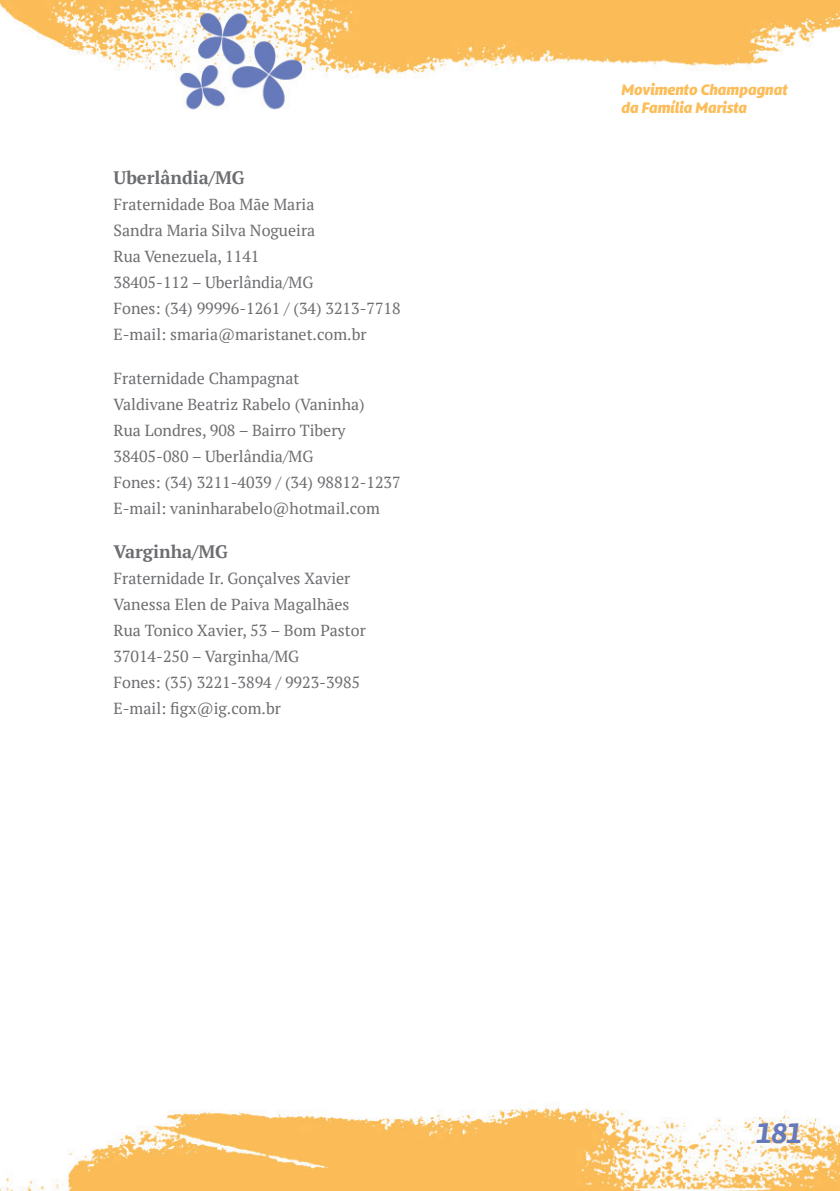
<style>
.page{position:relative;width:840px;height:1191px;background:#fff}
.page>*{position:absolute;margin:0;border:0;box-sizing:border-box;transform-origin:0 0}
.t1{font:italic 700 26px "d T Bommer Sans";color:#667abb}
.Estilo_de_parágrafo{font:700 18px "PT Serif";color:#6c6d70}
.recuo1{font:16px "PT Serif";color:#6c6d70}
.t2{font:italic 800 14px/18px "d T Bommer Sans";color:#fcbd59}
</style>
<div class="page">
<img style="left:0;top:0;width:839px;height:1191px">
<p class="Estilo_de_parágrafo" style="left:113px;top:166px;width:132px">Uberlândia/MG</p>
<p class="recuo1" style="left:113px;top:194px;width:202px">Fraternidade Boa Mãe Maria</p>
<p class="recuo1" style="left:113px;top:220px;width:203px">Sandra Maria Silva Nogueira</p>
<p class="recuo1" style="left:113px;top:246px;width:147px">Rua Venezuela, 1141</p>
<p class="recuo1" style="left:113px;top:272px;width:201px">38405-112 – Uberlândia/MG</p>
<p class="recuo1" style="left:113px;top:298px;width:288px">Fones: (34) 99996-1261 / (34) 3213-7718</p>
<p class="recuo1" style="left:113px;top:324px;width:254px">E-mail: smaria@maristanet.com.br</p>
<p class="recuo1" style="left:113px;top:368px;width:187px">Fraternidade Champagnat</p>
<p class="recuo1" style="left:113px;top:394px;width:253px">Valdivane Beatriz Rabelo (Vaninha)</p>
<p class="recuo1" style="left:113px;top:420px;width:233px">Rua Londres, 908 – Bairro Tibery</p>
<p class="recuo1" style="left:113px;top:446px;width:201px">38405-080 – Uberlândia/MG</p>
<p class="recuo1" style="left:113px;top:472px;width:288px">Fones: (34) 3211-4039 / (34) 98812-1237</p>
<p class="recuo1" style="left:113px;top:498px;width:268px">E-mail: vaninharabelo@hotmail.com</p>
<p class="Estilo_de_parágrafo" style="left:113px;top:540px;width:116px">Varginha/MG</p>
<p class="recuo1" style="left:113px;top:568px;width:238px">Fraternidade Ir. Gonçalves Xavier</p>
<p class="recuo1" style="left:113px;top:594px;width:237px">Vanessa Elen de Paiva Magalhães</p>
<p class="recuo1" style="left:113px;top:620px;width:254px">Rua Tonico Xavier, 53 – Bom Pastor</p>
<p class="recuo1" style="left:113px;top:646px;width:187px">37014-250 – Varginha/MG</p>
<p class="recuo1" style="left:113px;top:672px;width:248px">Fones: (35) 3221-3894 / 9923-3985</p>
<p class="recuo1" style="left:113px;top:698px;width:169px">E-mail: figx@ig.com.br</p>
<p class="t2" style="left:621px;top:80px;width:167px">Movimento Champagnat da Família Marista</p>
<h1 class="t1" style="left:756px;top:1113px;width:46px">181</h1>
</div>
